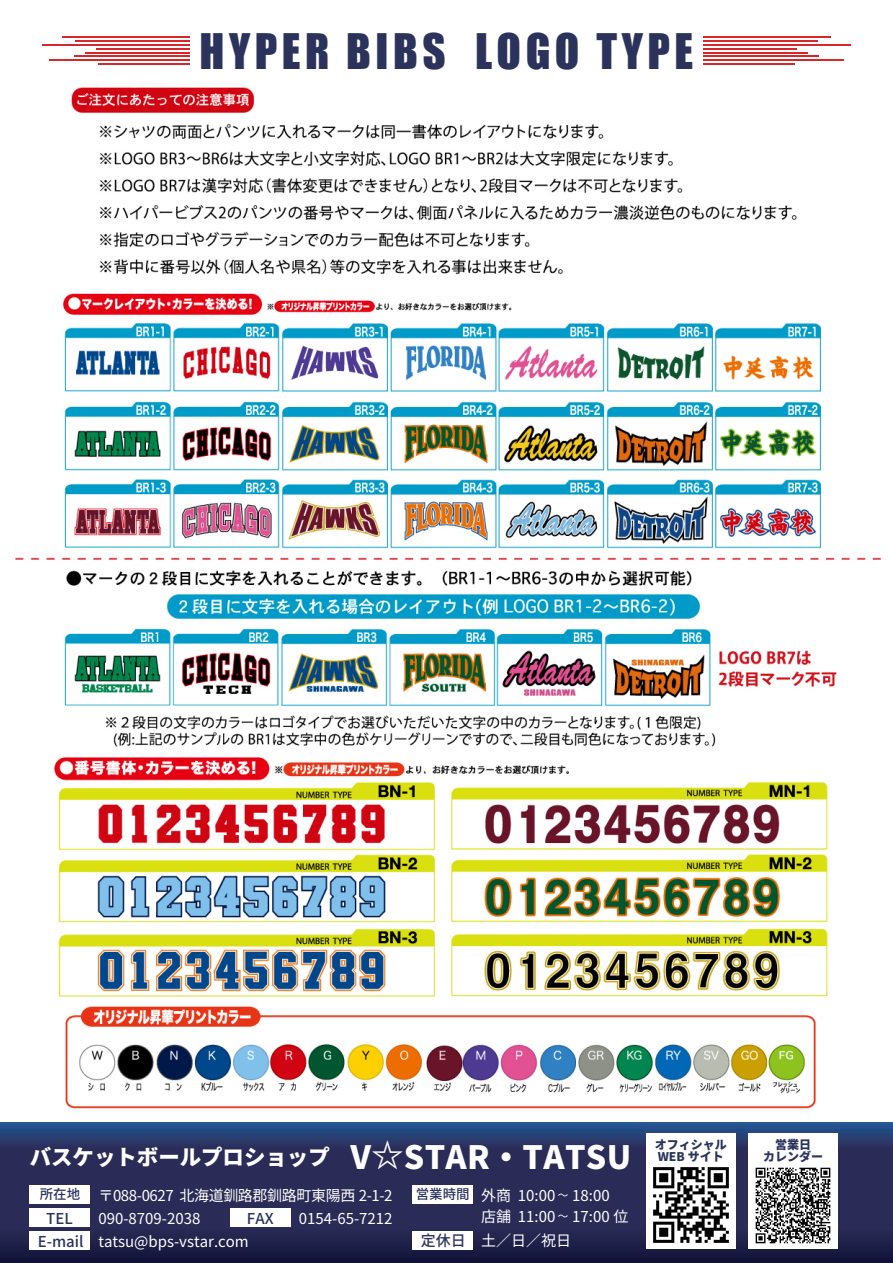
<style>
.page{position:relative;width:893px;height:1263px;background:#fff}
.page>*{position:absolute;margin:0;border:0;box-sizing:border-box;transform-origin:0 0}
.t1{font:45px "Impact";letter-spacing:.1em;color:#2b335c}
.t2{font:900 21.45px "Noto Sans CJ Kjp";color:#fff}
.t3{font:15px/21px "Noto Sans CJ Kjp";color:#fff}
.t4{font:15px "Noto Sans CJ Kjp";letter-spacing:-.025em;color:#fff}
.t5{font:500 15px "Noto Sans CJ Kjp";color:#2b335c}
.t6{font:500 13.5px "Noto Sans CJ Kjp";color:#2b335c}
.t7{font:900 12px/12px "Noto Sans CJ Kjp";color:#2b335c;text-align:center}
.s1{font-size:32.1px}
.s2{font-weight:500;font-size:13.5px;color:#2b335c}
.s3{font-size:10.5px}
</style>
<div class="page">
<img style="left:15px;top:87px;width:866px;height:1022px">
<svg style="left:0;top:1122px;width:893px;height:141px;background:#262d59"></svg>
<div style="left:30px;top:1185px;width:60px;height:19px;background:#fff"></div>
<div style="left:30px;top:1231px;width:60px;height:19px;background:#fff"></div>
<div style="left:30px;top:1208px;width:60px;height:19px;background:#fff"></div>
<div style="left:230px;top:1208px;width:60px;height:19px;background:#fff"></div>
<div style="left:748px;top:1133px;width:90px;height:116px;background:#fff"></div>
<img style="left:755px;top:1167px;width:76px;height:76px">
<div style="left:646px;top:1133px;width:89px;height:116px;background:#fff"></div>
<img style="left:653px;top:1167px;width:76px;height:76px">
<div style="left:412px;top:1231px;width:61px;height:19px;background:#fff"></div>
<div style="left:412px;top:1185px;width:61px;height:18px;background:#fff"></div>
<hr style="left:43px;top:44px;width:147px;height:1px;background:#d92628">
<hr style="left:74px;top:56px;width:116px;height:1px;background:#d92628">
<hr style="left:98px;top:64px;width:92px;height:1px;background:#d92628">
<hr style="left:62px;top:36px;width:128px;height:2px;background:#d92628">
<hr style="left:85px;top:52px;width:105px;height:1px;background:#d92628">
<hr style="left:75px;top:40px;width:115px;height:2px;background:#d92628">
<hr style="left:96px;top:48px;width:94px;height:1px;background:#d92628">
<hr style="left:49px;top:60px;width:141px;height:1px;background:#d92628">
<hr style="left:703px;top:44px;width:147px;height:1px;background:#d92628">
<hr style="left:703px;top:56px;width:116px;height:1px;background:#d92628">
<hr style="left:703px;top:64px;width:92px;height:1px;background:#d92628">
<hr style="left:703px;top:36px;width:128px;height:2px;background:#d92628">
<hr style="left:703px;top:52px;width:105px;height:1px;background:#d92628">
<hr style="left:703px;top:40px;width:115px;height:2px;background:#d92628">
<hr style="left:703px;top:48px;width:94px;height:1px;background:#d92628">
<hr style="left:703px;top:60px;width:140px;height:1px;background:#d92628">
<h1 class="t1" style="left:200px;top:16px;width:495px">HYPER BIBS LOGO TYPE</h1>
<h2 class="t2" style="left:30px;top:1145px;width:603px">バスケットボールプロショップ <span class="s1">V☆STAR・TATSU</span></h2>
<p class="t7" style="left:763px;top:1139px;width:61px">営業日<br>カレンダー</p>
<p class="t7" style="left:655px;top:1139px;width:73px;text-align:left">オフィシャル<br>WEB サイト</p>
<p class="t4" style="left:40px;top:1187px;width:354px"><span class="s2">所在地</span> 〒088-0627 北海道釧路郡釧路町東陽西 2-1-2</p>
<p class="t5" style="left:38px;top:1233px;width:47px">E-mail</p>
<p class="t3" style="left:98px;top:1208px;width:103px">090-8709-2038</p>
<p class="t5" style="left:247px;top:1210px;width:28px">FAX</p>
<p class="t3" style="left:299px;top:1208px;width:95px">0154-65-7212</p>
<p class="t5" style="left:46px;top:1210px;width:28px">TEL</p>
<p class="t3" style="left:98px;top:1231px;width:152px">tatsu@bps-vstar.com</p>
<p class="t6" style="left:416px;top:1186px;width:55px">営業時間</p>
<p class="t5" style="left:421px;top:1232px;width:46px">定休日</p>
<p class="t3" style="left:481px;top:1185px;width:149px">外商 10:00 <span class="s3">～</span> 18:00<br>店舗 11:00 <span class="s3">～</span> 17:00 位</p>
<p class="t3" style="left:481px;top:1230px;width:91px">土／日／祝日</p>
</div>
